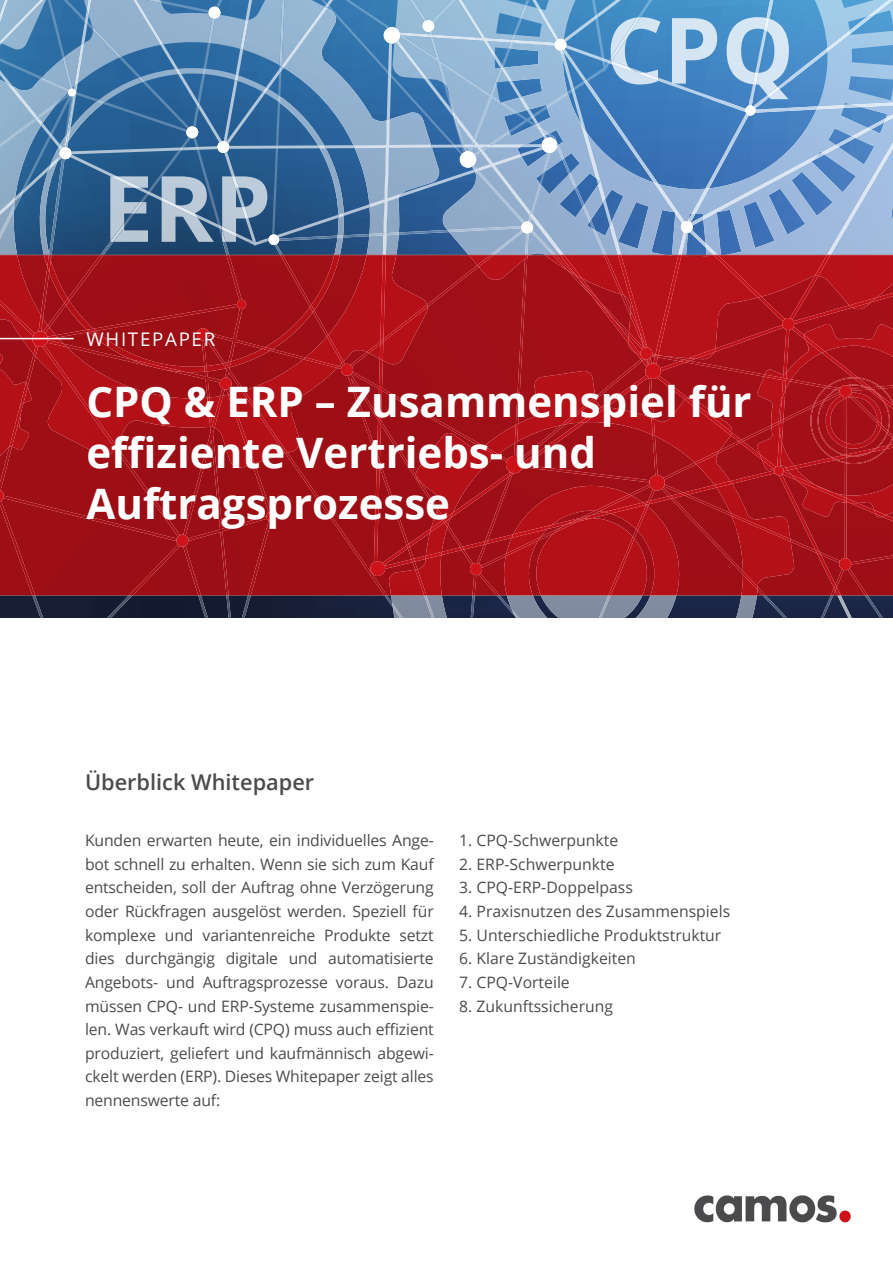
<style>
.page{position:relative;width:893px;height:1263px;background:#fff}
.page>*{position:absolute;margin:0;border:0;box-sizing:border-box;transform-origin:0 0}
.t1{font:700 42px/51px "Open Sans";color:#fff}
.t2{font:600 21.75px "Open Sans";color:#4b4b4d}
.t3{font:18.75px "Open Sans";letter-spacing:.09em;color:#fff}
.t4{font:15.75px/23.7px "Open Sans";color:#4b4b4d;text-align:justify}
</style>
<div class="page">
<svg style="left:0;top:0;width:893px;height:618px"></svg>
<svg style="left:595px;top:14px;width:194px;height:85px"></svg>
<svg style="left:110px;top:176px;width:157px;height:66px"></svg>
<img style="left:694px;top:1195px;width:157px;height:28px">
<img style="left:0;top:595px;width:541px;height:1px">
<img style="left:642px;top:595px;width:251px;height:1px">
<img style="left:763px;top:595px;width:70px;height:1px">
<svg style="left:472px;top:595px;width:28px;height:1px"></svg>
<div style="left:32px;top:576px;width:355px;height:19px;background:#9c0e15"></div>
<img style="left:647px;top:255px;width:246px;height:45px">
<img style="left:835px;top:502px;width:58px;height:93px">
<img style="left:671px;top:576px;width:163px;height:19px">
<img style="left:743px;top:576px;width:15px;height:14px">
<img style="left:608px;top:576px;width:40px;height:19px">
<img style="left:462px;top:576px;width:100px;height:19px">
<img style="left:415px;top:576px;width:11px;height:19px">
<img style="left:0;top:255px;width:380px;height:45px">
<img style="left:386px;top:255px;width:210px;height:45px">
<img style="left:852px;top:391px;width:41px;height:29px">
<img style="left:873px;top:388px;width:20px;height:1px">
<img style="left:604px;top:255px;width:14px;height:42px">
<img style="left:817px;top:576px;width:18px;height:12px">
<img style="left:852px;top:503px;width:41px;height:18px">
<img style="left:852px;top:498px;width:34px;height:19px">
<img style="left:868px;top:389px;width:25px;height:20px">
<img style="left:870px;top:389px;width:15px;height:14px">
<img style="left:852px;top:420px;width:41px;height:41px">
<img style="left:852px;top:445px;width:37px;height:12px">
<img style="left:877px;top:276px;width:16px;height:112px">
<img style="left:655px;top:255px;width:222px;height:133px">
<img style="left:618px;top:255px;width:29px;height:45px">
<img style="left:380px;top:255px;width:6px;height:45px">
<img style="left:576px;top:275px;width:24px;height:25px">
<img style="left:560px;top:255px;width:22px;height:23px">
<svg style="left:834px;top:584px;width:7px;height:12px"></svg>
<img style="left:852px;top:386px;width:21px;height:5px">
<svg style="left:866px;top:387px;width:6px;height:2px"></svg>
<img style="left:579px;top:279px;width:35px;height:21px">
<svg style="left:0;top:300px;width:852px;height:276px;fill:#a10f17"></svg>
<hr style="left:0;top:338px;width:74px;height:1px;background:#fff">
<p class="t3" style="left:86px;top:326px;width:130px">WHITEPAPER</p>
<h1 class="t1" style="left:86px;top:375px;width:667px">CPQ &amp; ERP – Zusammenspiel für effiziente Vertriebs- und<br>Auftragsprozesse</h1>
<h2 class="t2" style="left:85px;top:767px;width:231px">Überblick Whitepaper</h2>
<p class="t4" style="left:85px;top:828px;width:350px">Kunden erwarten heute, ein individuelles Ange&shy;bot schnell zu erhalten. Wenn sie sich zum Kauf entscheiden, soll der Auftrag ohne Verzögerung oder Rückfragen ausgelöst werden. Speziell für komplexe und variantenreiche Produkte setzt dies durchgängig digitale und automatisierte Angebots- und Auftragsprozesse voraus. Dazu müssen CPQ- und ERP-Systeme zusammenspie&shy;len. Was verkauft wird (CPQ) muss auch effizient produziert, geliefert und kaufmännisch abgewi&shy;ckelt werden (ERP). Dieses Whitepaper zeigt alles nennenswerte auf:</p>
<p class="t4" style="left:459px;top:828px;width:161px">1. CPQ-Schwerpunkte</p>
<p class="t4" style="left:459px;top:852px;width:157px">2. ERP-Schwerpunkte</p>
<p class="t4" style="left:459px;top:875px;width:175px">3. CPQ-ERP-Doppelpass</p>
<p class="t4" style="left:459px;top:899px;width:272px">4. Praxisnutzen des Zusammenspiels</p>
<p class="t4" style="left:459px;top:923px;width:264px">5. Unterschiedliche Produktstruktur</p>
<p class="t4" style="left:459px;top:946px;width:178px">6. Klare Zuständigkeiten</p>
<p class="t4" style="left:459px;top:970px;width:112px">7. CPQ-Vorteile</p>
<p class="t4" style="left:459px;top:993px;width:155px">8. Zukunftssicherung</p>
</div>
